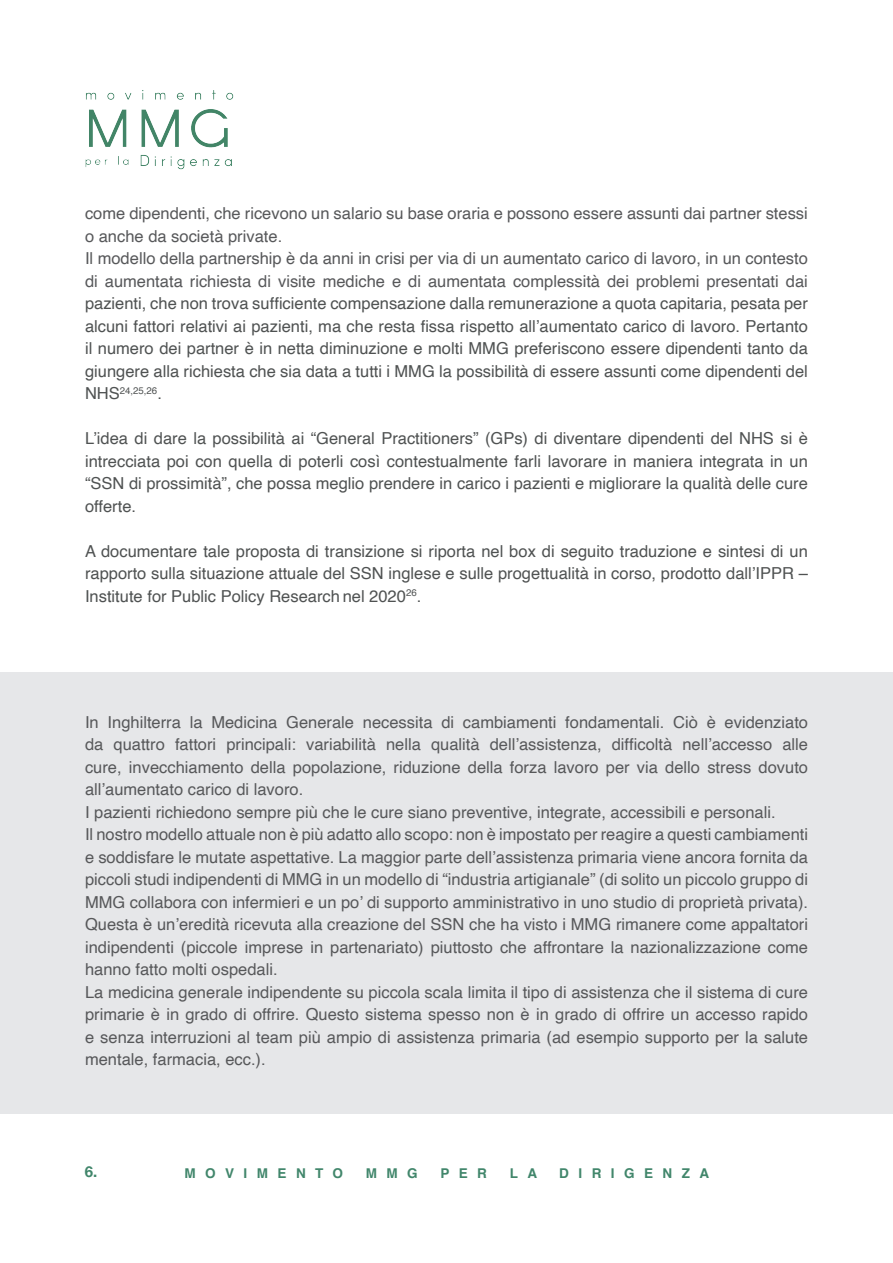
<style>
.page{position:relative;width:893px;height:1263px;background:#fff}
.page>*{position:absolute;margin:0;border:0;box-sizing:border-box;transform-origin:0 0}
.t1{font:16.5px/22.5px "Helvetica";color:#57585a;text-align:justify}
.t2{font:16.5px/22.5px "Helvetica";color:#4f5252;text-align:justify}
.t3{font:700 15px "Helvetica Neue";color:#41866b}
.t4{font:700 13.5px "Helvetica";letter-spacing:.7em;color:#41866b}
.t5{font:9.6px "Helvetica";color:#4f5252}
.s1{color:#57585a}
.s2{font-size:16.5px}
</style>
<div class="page">
<div style="left:0;top:673px;width:893px;height:441px;background:#e6e7e9"></div>
<img style="left:85px;top:90px;width:149px;height:80px">
<p class="t1" style="left:85px;top:202px;width:724px">come dipendenti, che ricevono un salario su base oraria e possono essere assunti dai partner stessi o anche da società private.</p>
<p class="t2" style="left:85px;top:247px;width:724px"><span class="s1">Il modello della partnership è da anni in crisi per via di un aumentato carico di lavoro, in un contesto di aumentata richiesta di visite mediche e di aumentata complessità dei problemi presentati dai </span>pazienti, che non trova sufficiente compensazione dalla remunerazione a quota capitaria, pesata per alcuni fattori relativi ai pazienti, ma che resta fissa rispetto all’aumentato carico di lavoro. Pertanto il numero dei partner è in netta diminuzione e molti MMG preferiscono essere dipendenti tanto da giungere alla richiesta che sia data a tutti i MMG la possibilità di essere assunti come dipendenti del</p>
<p class="t5" style="left:85px;top:383px;width:78px"><span class="s2">NHS</span>24,25,26<span class="s2">.</span></p>
<p class="t2" style="left:85px;top:427px;width:724px">L’idea di dare la possibilità ai “General Practitioners” (GPs) di diventare dipendenti del NHS si è intrecciata poi con quella di poterli così contestualmente farli lavorare in maniera integrata in un “SSN di prossimità”, che possa meglio prendere in carico i pazienti e migliorare la qualità delle cure offerte.</p>
<p class="t2" style="left:85px;top:540px;width:724px">A documentare tale proposta di transizione si riporta nel box di seguito traduzione e sintesi di un rapporto sulla situazione attuale del SSN inglese e sulle progettualità in corso, prodotto dall’IPPR – Institute for Public Policy Research nel 2020<sup>26</sup>.</p>
<p class="t1" style="left:85px;top:711px;width:725px">In Inghilterra la Medicina Generale necessita di cambiamenti fondamentali. Ciò è evidenziato da quattro fattori principali: variabilità nella qualità dell’assistenza, difficoltà nell’accesso alle cure, invecchiamento della popolazione, riduzione della forza lavoro per via dello stress dovuto all’aumentato carico di lavoro.</p>
<p class="t1" style="left:85px;top:801px;width:692px">I pazienti richiedono sempre più che le cure siano preventive, integrate, accessibili e personali.</p>
<p class="t1" style="left:85px;top:824px;width:725px">Il nostro modello attuale non è più adatto allo scopo: non è impostato per reagire a questi cambiamenti e soddisfare le mutate aspettative. La maggior parte dell’assistenza primaria viene ancora fornita da piccoli studi indipendenti di MMG in un modello di “industria artigianale” (di solito un piccolo gruppo di MMG collabora con infermieri e un po’ di supporto amministrativo in uno studio di proprietà privata).<br>Questa è un’eredità ricevuta alla creazione del SSN che ha visto i MMG rimanere come appaltatori indipendenti (piccole imprese in partenariato) piuttosto che affrontare la nazionalizzazione come hanno fatto molti ospedali.</p>
<p class="t1" style="left:85px;top:981px;width:725px">La medicina generale indipendente su piccola scala limita il tipo di assistenza che il sistema di cure primarie è in grado di offrire. Questo sistema spesso non è in grado di offrire un accesso rapido e senza interruzioni al team più ampio di assistenza primaria (ad esempio supporto per la salute mentale, farmacia, ecc.).</p>
<p class="t3" style="left:85px;top:1160px;width:14px">6.</p>
<p class="t4" style="left:185px;top:1162px;width:160px">MOVIMENTO</p>
<p class="t4" style="left:366px;top:1162px;width:53px">MMG</p>
<p class="t4" style="left:440px;top:1162px;width:48px">PER</p>
<p class="t4" style="left:510px;top:1162px;width:29px">L A</p>
<p class="t4" style="left:559px;top:1162px;width:151px">DIRIGENZA</p>
</div>
